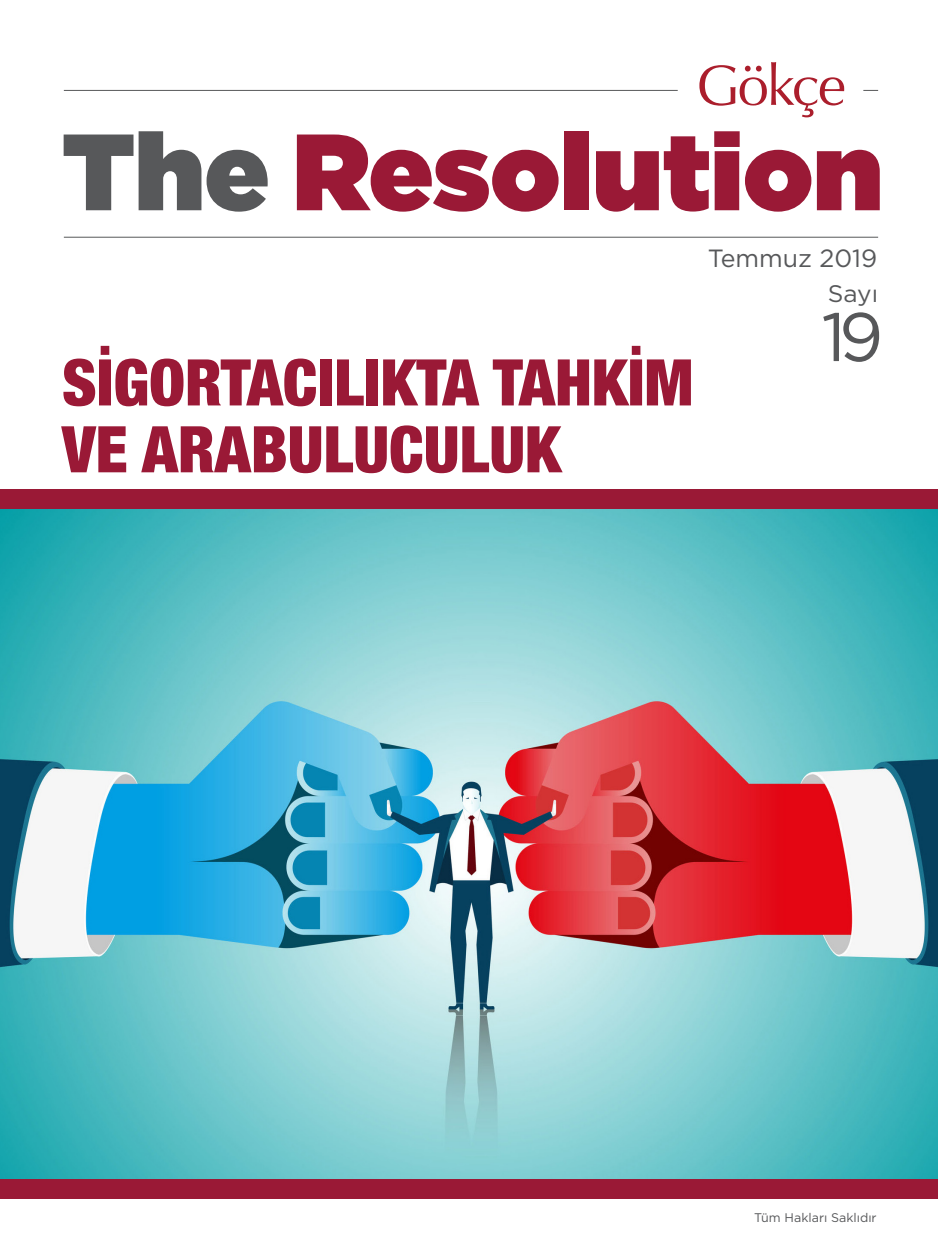
<style>
.page{position:relative;width:938px;height:1251px;background:#fff}
.page>*{position:absolute;margin:0;border:0;box-sizing:border-box;transform-origin:0 0}
.t1{font:900 108.12px "Gotham";color:#9a1936}
.t2{font:68.38px "Gotham";color:#57585a}
.t3{font:900 condensed 64.38px "Helvetica Neue LT Std";color:#9a1936}
.t4{font:24.88px "Gotham";color:#57585a}
.t5{font:23.88px "Gotham";color:#57585a}
.t6{font:12.5px "Gotham";color:#57585a}
.s1{color:#57585a}
</style>
<div class="page">
<img style="left:0;top:498px;width:938px;height:690px">
<hr style="left:64px;top:90px;width:613px;height:1px;background:#57585a">
<hr style="left:64px;top:237px;width:814px;height:1px;background:#57585a">
<svg style="left:863px;top:90px;width:15px;height:1px"></svg>
<svg style="left:699px;top:62px;width:145px;height:55px"></svg>
<div style="left:0;top:489px;width:937px;height:19px;background:#9a1936"></div>
<div style="left:0;top:1178px;width:937px;height:20px;background:#9a1936"></div>
<p class="t1" style="left:62px;top:94px;width:822px"><span class="s1">The</span> Resolution</p>
<p class="t4" style="left:707px;top:242px;width:171px">Temmuz 2019</p>
<p class="t3" style="left:62px;top:343px;width:632px">SİGORTACILIKTA TAHKİM</p>
<p class="t3" style="left:62px;top:409px;width:500px">VE ARABULUCULUK</p>
<p class="t5" style="left:827px;top:278px;width:52px">Sayı</p>
<p class="t2" style="left:821px;top:293px;width:63px">19</p>
<p class="t6" style="left:754px;top:1209px;width:124px">Tüm Hakları Saklıdır</p>
</div>
